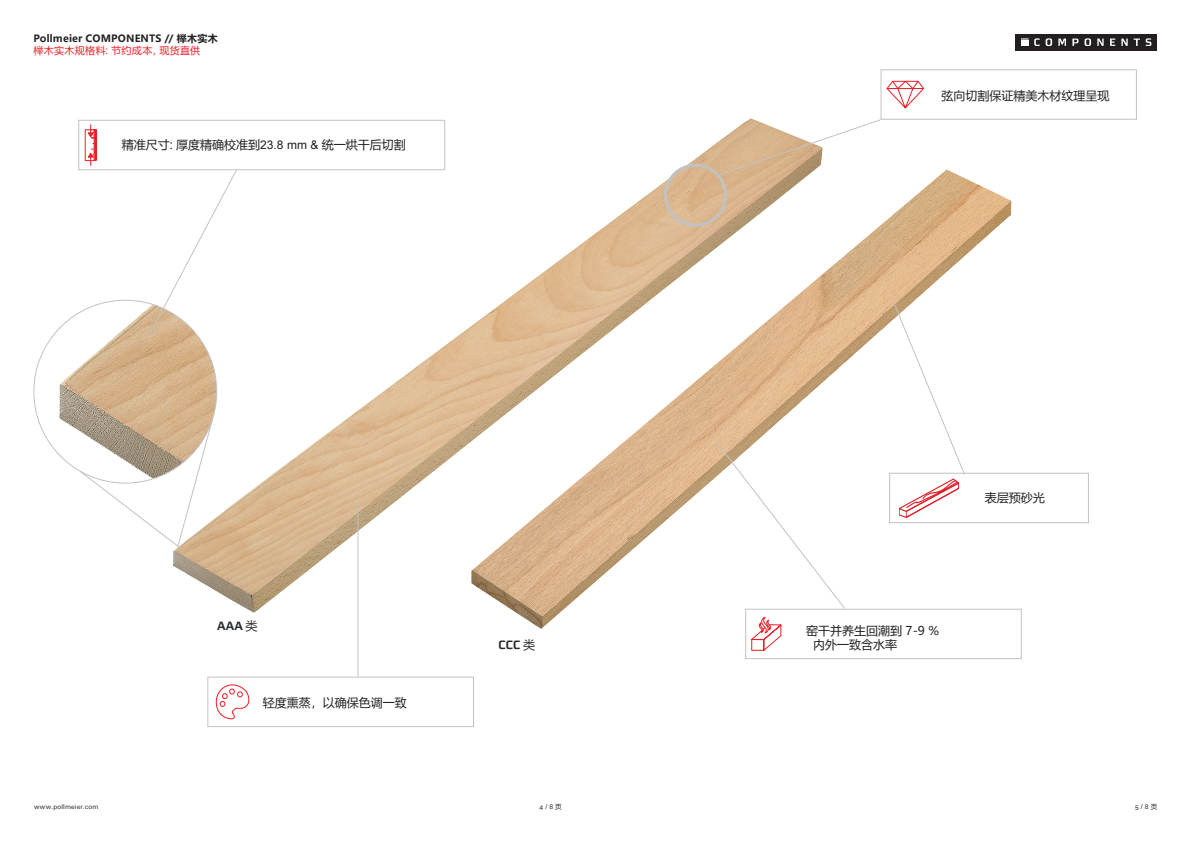
<style>
.page{position:relative;width:1191px;height:842px;background:#fff}
.page>*{position:absolute;margin:0;border:0;box-sizing:border-box;transform-origin:0 0}
.t1{font:12px "Microsoft Ya Hei";color:#231f20}
.t2{font:700 12px "Morgan Sans";color:#292c2f}
.t3{font:700 10px "Microsoft Ya Hei";letter-spacing:.015em;color:#231f20}
.t4{font:10px "Microsoft Ya Hei";letter-spacing:.035em;color:#ee1d23}
.t5{font:6.5px "Univers Next W1 G";letter-spacing:.03em;color:#231f20}
.s1{font-family:"Arial Unicode MS"}
.s2{font-family:"Microsoft Ya Hei";font-weight:400}
.s3{font-family:"Microsoft Ya Hei"}
</style>
<div class="page">
<div style="left:1015px;top:34px;width:142px;height:16px;background:#231f20"></div>
<svg style="left:1034px;top:38px;width:5px;height:8px"></svg>
<svg style="left:1045px;top:38px;width:7px;height:8px"></svg>
<svg style="left:1058px;top:39px;width:8px;height:7px"></svg>
<svg style="left:1072px;top:39px;width:6px;height:7px"></svg>
<svg style="left:1084px;top:38px;width:7px;height:8px"></svg>
<svg style="left:1097px;top:39px;width:6px;height:7px"></svg>
<svg style="left:1110px;top:39px;width:5px;height:7px"></svg>
<svg style="left:1121px;top:39px;width:6px;height:7px"></svg>
<svg style="left:1133px;top:38px;width:18px;height:8px"></svg>
<svg style="left:1021px;top:38px;width:7px;height:8px"></svg>
<img style="left:297px;top:172px;width:725px;height:505px">
<img style="left:173px;top:118px;width:579px;height:497px">
<svg style="left:425px;top:140px;width:527px;height:454px"></svg>
<svg style="left:95px;top:483px;width:119px;height:65px"></svg>
<img style="left:60px;top:300px;width:157px;height:183px">
<svg style="left:886px;top:81px;width:38px;height:28px"></svg>
<div style="left:880px;top:69px;width:256px;height:51px;border:1px solid #c1c3c2"></div>
<svg style="left:750px;top:643px;width:31px;height:8px"></svg>
<div style="left:745px;top:609px;width:276px;height:50px;border:1px solid #c1c3c2"></div>
<svg style="left:149px;top:170px;width:89px;height:164px"></svg>
<hr style="left:357px;top:498px;width:1px;height:179px;background:#c1c3c2">
<div style="left:664px;top:164px;width:63px;height:63px;border:3px solid #c1c3c2;border-radius:50%"></div>
<svg style="left:715px;top:119px;width:166px;height:58px"></svg>
<svg style="left:437px;top:572px;width:118px;height:82px"></svg>
<svg style="left:538px;top:220px;width:483px;height:423px"></svg>
<svg style="left:715px;top:441px;width:131px;height:169px"></svg>
<svg style="left:85px;top:124px;width:12px;height:41px"></svg>
<svg style="left:888px;top:300px;width:201px;height:224px"></svg>
<svg style="left:216px;top:684px;width:34px;height:35px"></svg>
<div style="left:207px;top:677px;width:267px;height:50px;border:1px solid #c1c3c2"></div>
<div style="left:78px;top:120px;width:367px;height:50px;border:1px solid #c1c3c2"></div>
<p class="t3" style="left:33px;top:31px;width:186px">Pollmeier COMPONENTS // 榉木实木</p>
<p class="t4" style="left:33px;top:43px;width:168px">榉木实木规格料: 节约成本，现货直供</p>
<p class="t1" style="left:122px;top:137px;width:285px">精准尺寸: 厚度精确校准到<span class="s1">23.8 mm &amp;</span> 统一烘干后切割</p>
<p class="t1" style="left:941px;top:87px;width:169px">弦向切割保证精美木材纹理呈现</p>
<p class="t1" style="left:985px;top:490px;width:61px">表层预砂光</p>
<p class="t2" style="left:217px;top:619px;width:42px">AAA <span class="s2">类</span></p>
<p class="t1" style="left:263px;top:695px;width:145px">轻度熏蒸，以确保色调一致</p>
<p class="t1" style="left:806px;top:622px;width:135px">窑干并养生回潮到 7-9 %</p>
<p class="t2" style="left:498px;top:638px;width:38px">CCC <span class="s2">类</span></p>
<p class="t1" style="left:813px;top:636px;width:85px">内外一致含水率</p>
<p class="t5" style="left:34px;top:803px;width:66px">www.pollmeier.com</p>
<p class="t5" style="left:539px;top:803px;width:24px">4 / 8 <span class="s3">页</span></p>
<p class="t5" style="left:1135px;top:803px;width:23px">5 / 8 <span class="s3">页</span></p>
</div>
